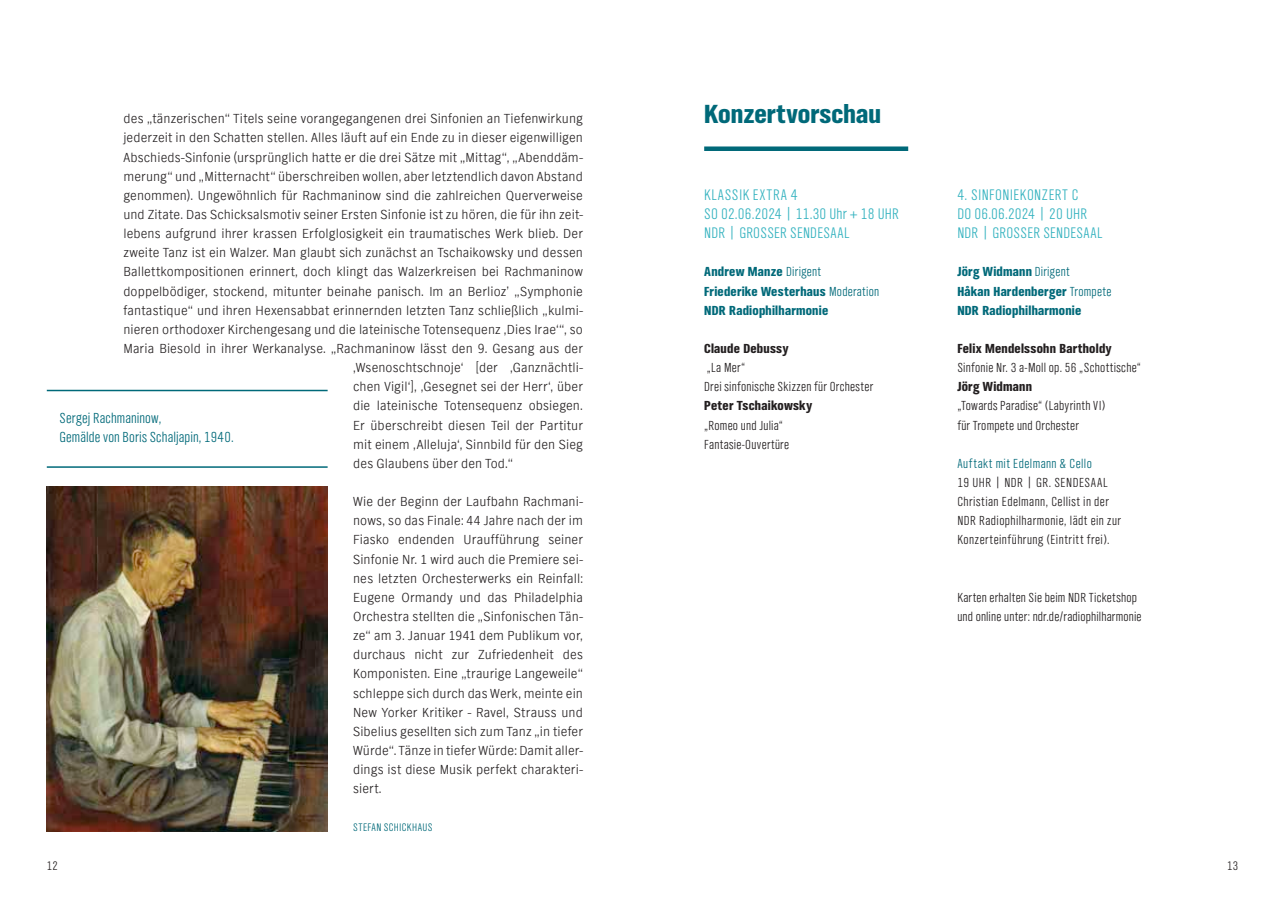
<style>
.page{position:relative;width:1285px;height:919px;background:#fff}
.page>*{position:absolute;margin:0;border:0;box-sizing:border-box;transform-origin:0 0}
.t1{font:900 27px "NDR Sans Cond";color:#006979}
.t2{font:300 15.75px/19px "NDR Sans Cond";letter-spacing:.015em;color:#33b2bf}
.t3{font:300 15px/19.2px "NDR Sans Cond";letter-spacing:.01em;color:#006979}
.t4{font:300 13.5px/19.2px "NDR Sans";letter-spacing:.01em;color:#231f20;text-align:justify}
.t5{font:300 13.5px/19.2px "NDR Sans Cond";letter-spacing:.025em;color:#231f20}
.t6{font:900 13.5px/19.2px "NDR Sans Cond";letter-spacing:.015em;color:#006979}
.t7{font:900 13.5px "NDR Sans Cond";letter-spacing:.015em;color:#231f20}
.t8{font:300 13.5px "NDR Sans Cond";letter-spacing:.035em;color:#006979}
.t9{font:300 12.75px "NDR Sans Cond";color:#231f20}
.t10{font:300 11.25px "NDR Sans Cond";letter-spacing:.035em;color:#006979}
.s1{font-weight:300}
</style>
<div class="page">
<div style="left:704px;top:146px;width:204px;height:5px;background:#006979"></div>
<img style="left:47px;top:487px;width:280px;height:344px">
<hr style="left:47px;top:390px;width:280px;height:1px;background:#006979">
<hr style="left:47px;top:466px;width:280px;height:2px;background:#006979">
<p class="t4" style="left:123px;top:109px;width:461px">des „tänzerischen“ Titels seine vorangegangenen drei Sinfonien an Tiefenwirkung</p>
<p class="t4" style="left:123px;top:128px;width:461px">jederzeit in den Schatten stellen. Alles läuft auf ein Ende zu in dieser eigenwilligen</p>
<p class="t4" style="left:123px;top:147px;width:461px">Abschieds-Sinfonie (ursprünglich hatte er die drei Sätze mit „Mittag“, „Abenddäm-</p>
<p class="t4" style="left:123px;top:166px;width:461px">merung“ und „Mitternacht“ überschreiben wollen, aber letztendlich davon Abstand</p>
<p class="t4" style="left:123px;top:186px;width:461px">genommen). Ungewöhnlich für Rachmaninow sind die zahlreichen Querverweise</p>
<p class="t4" style="left:123px;top:205px;width:461px">und Zitate. Das Schicksalsmotiv seiner Ersten Sinfonie ist zu hören, die für ihn zeit-</p>
<p class="t4" style="left:123px;top:224px;width:461px">lebens aufgrund ihrer krassen Erfolglosigkeit ein traumatisches Werk blieb. Der</p>
<p class="t4" style="left:123px;top:243px;width:461px">zweite Tanz ist ein Walzer. Man glaubt sich zunächst an Tschaikowsky und dessen</p>
<p class="t4" style="left:123px;top:262px;width:461px">Ballettkompositionen erinnert, doch klingt das Walzerkreisen bei Rachmaninow</p>
<p class="t4" style="left:123px;top:281px;width:461px">doppelbödiger, stockend, mitunter beinahe panisch. Im an Berlioz’ „Symphonie</p>
<p class="t4" style="left:123px;top:300px;width:461px">fantastique“ und ihren Hexensabbat erinnernden letzten Tanz schließlich „kulmi-</p>
<p class="t4" style="left:123px;top:319px;width:461px">nieren orthodoxer Kirchengesang und die lateinische Totensequenz ,Dies Irae‘“, so</p>
<p class="t4" style="left:123px;top:339px;width:461px">Maria Biesold in ihrer Werkanalyse. „Rachmaninow lässt den 9. Gesang aus der</p>
<p class="t4" style="left:353px;top:358px;width:231px">,Wsenoschtschnoje‘ [der ‚Ganznächtli-</p>
<p class="t4" style="left:353px;top:377px;width:231px">chen Vigil‘], ,Gesegnet sei der Herr‘, über</p>
<p class="t4" style="left:353px;top:396px;width:231px">die lateinische Totensequenz obsiegen.</p>
<p class="t4" style="left:353px;top:415px;width:231px">Er überschreibt diesen Teil der Partitur</p>
<p class="t4" style="left:353px;top:434px;width:231px">mit einem ,Alleluja‘, Sinnbild für den Sieg</p>
<p class="t4" style="left:353px;top:453px;width:161px">des Glaubens über den Tod.“</p>
<p class="t4" style="left:353px;top:492px;width:231px">Wie der Beginn der Laufbahn Rachmani&shy;nows, so das Finale: 44 Jahre nach der im Fiasko endenden Uraufführung seiner Sinfonie Nr. 1 wird auch die Premiere sei&shy;nes letzten Orchesterwerks ein Reinfall:<br>Eugene Ormandy und das Philadelphia Orchestra stellten die „Sinfonischen Tän&shy;ze“ am 3. Januar 1941 dem Publikum vor, durchaus nicht zur Zufriedenheit des Komponisten. Eine „traurige Langeweile“ schleppe sich durch das Werk, meinte ein New Yorker Kritiker - Ravel, Strauss und Sibelius gesellten sich zum Tanz „in tiefer Würde“. Tänze in tiefer Würde: Damit aller&shy;dings ist diese Musik perfekt charakteri&shy;siert.</p>
<p class="t10" style="left:353px;top:820px;width:81px">STEFAN SCHICKHAUS</p>
<p class="t3" style="left:60px;top:408px;width:176px">Sergej Rachmaninow,<br>Gemälde von Boris Schaljapin, 1940.</p>
<p class="t9" style="left:47px;top:857px;width:13px">12</p>
<h1 class="t1" style="left:704px;top:97px;width:178px">Konzertvorschau</h1>
<p class="t2" style="left:704px;top:185px;width:196px">KLASSIK EXTRA 4<br>SO 02.06.2024 | 11.30 Uhr + 18 UHR<br>NDR | GROSSER SENDESAAL</p>
<p class="t6" style="left:704px;top:262px;width:176px">Andrew Manze <span class="s1">Dirigent<br></span>Friederike Westerhaus <span class="s1">Moderation<br></span>NDR Radiophilharmonie</p>
<p class="t7" style="left:704px;top:340px;width:86px">Claude Debussy</p>
<p class="t5" style="left:704px;top:358px;width:170px">„La Mer“<br>Drei sinfonische Skizzen für Orchester</p>
<p class="t7" style="left:704px;top:397px;width:110px">Peter Tschaikowsky</p>
<p class="t5" style="left:704px;top:415px;width:87px">„Romeo und Julia“<br>Fantasie-Ouvertüre</p>
<p class="t2" style="left:957px;top:185px;width:146px">4. SINFONIEKONZERT C<br>DO 06.06.2024 | 20 UHR<br>NDR | GROSSER SENDESAAL</p>
<p class="t6" style="left:957px;top:262px;width:156px">Jörg Widmann <span class="s1">Dirigent<br></span>Håkan Hardenberger <span class="s1">Trompete<br></span>NDR Radiophilharmonie</p>
<p class="t7" style="left:957px;top:340px;width:156px">Felix Mendelssohn Bartholdy</p>
<p class="t5" style="left:957px;top:358px;width:185px">Sinfonie Nr. 3 a-Moll op. 56 „Schottische“</p>
<p class="t7" style="left:957px;top:378px;width:76px">Jörg Widmann</p>
<p class="t5" style="left:957px;top:396px;width:149px">„Towards Paradise“ (Labyrinth VI) für Trompete und Orchester</p>
<p class="t8" style="left:957px;top:455px;width:136px">Auftakt mit Edelmann &amp; Cello</p>
<p class="t5" style="left:957px;top:472px;width:165px">19 UHR | NDR | GR. SENDESAAL Christian Edelmann, Cellist in der NDR Radiophilharmonie, lädt ein zur Konzerteinführung (Eintritt frei).</p>
<p class="t5" style="left:957px;top:587px;width:186px">Karten erhalten Sie beim NDR Ticketshop und online unter: ndr.de/radiophilharmonie</p>
<p class="t9" style="left:1226px;top:857px;width:13px">13</p>
</div>
